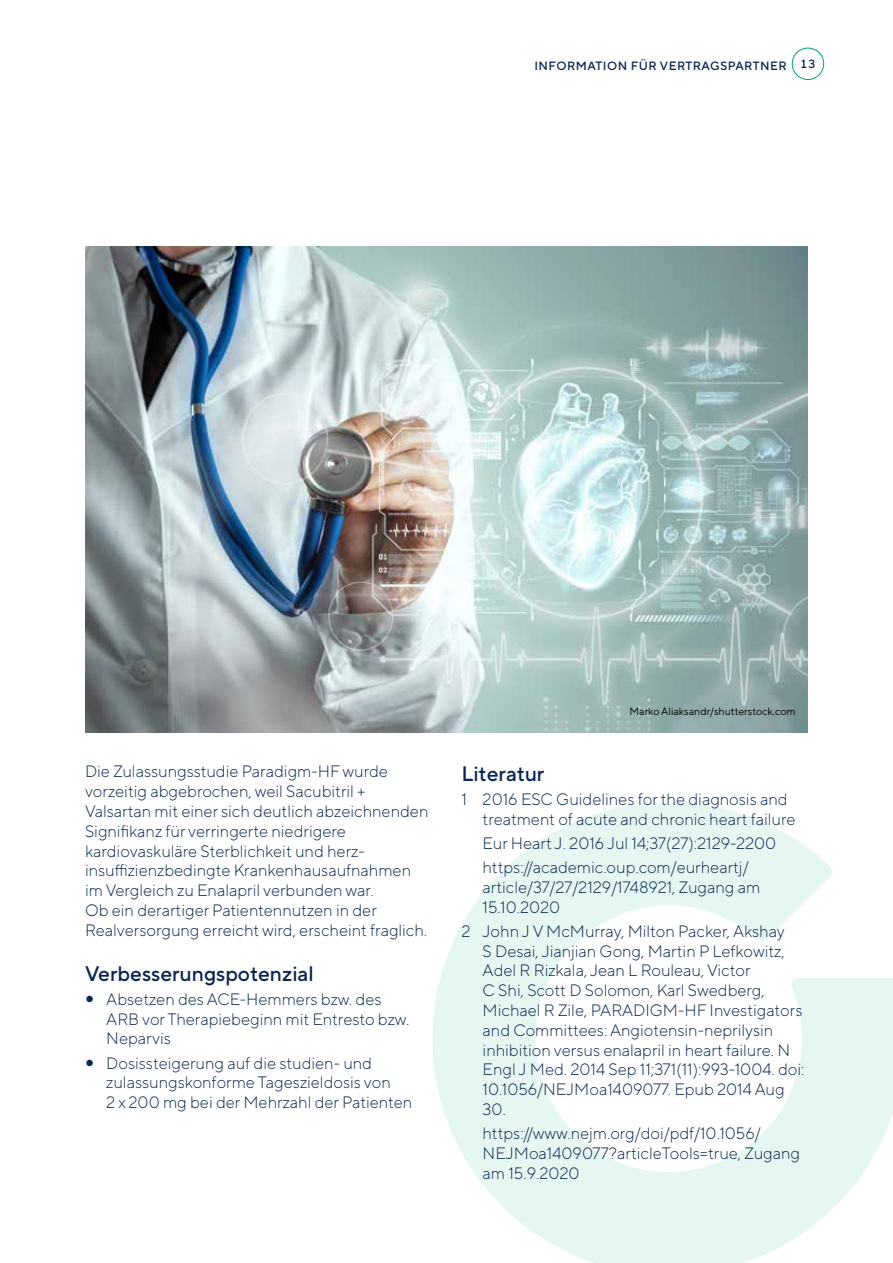
<style>
.page{position:relative;width:893px;height:1263px;background:#fff}
.page>*{position:absolute;margin:0;border:0;box-sizing:border-box;transform-origin:0 0}
.t1{font:500 21px "TT Norms Pro";color:#092552}
.t2{font:300 16.5px/19.8px "TT Norms Pro";color:#092552}
.t3{font:500 12px "TT Norms Pro";letter-spacing:.04em;color:#092552}
.t4{font:10.5px "TT Norms Pro";color:#000}
</style>
<div class="page">
<div style="left:792px;top:48px;width:32px;height:32px;border:1px solid #00a56c;border-radius:50%"></div>
<svg style="left:432px;top:802px;width:461px;height:461px"></svg>
<img style="left:85px;top:247px;width:723px;height:486px">
<p class="t3" style="left:534px;top:58px;width:283px">INFORMATION FÜR VERTRAGSPARTNER 13</p>
<p class="t2" style="left:85px;top:761px;width:345px">Die Zulassungsstudie Paradigm-HF wurde vorzeitig abgebrochen, weil Sacubitril + Valsartan mit einer sich deutlich abzeichnenden Signifikanz für verringerte niedrigere kardiovaskuläre Sterblichkeit und herz&shy;insuffizienzbedingte Krankenhausaufnahmen im Vergleich zu Enalapril verbunden war.<br>Ob ein derartiger Patientennutzen in der Realversorgung erreicht wird, erscheint fraglich.</p>
<p class="t1" style="left:85px;top:960px;width:230px">Verbesserungspotenzial</p>
<p class="t2" style="left:106px;top:988px;width:305px">Absetzen des ACE-Hemmers bzw. des<br>ARB vor Therapiebeginn mit Entresto bzw.<br>Neparvis</p>
<p class="t2" style="left:106px;top:1052px;width:307px">Dosissteigerung auf die studien- und zulassungskonforme Tageszieldosis von<br>2 x 200 mg bei der Mehrzahl der Patienten</p>
<p class="t4" style="left:629px;top:704px;width:168px">Marko Aliaksandr/shutterstock.com</p>
<p class="t1" style="left:461px;top:760px;width:85px">Literatur</p>
<p class="t2" style="left:483px;top:789px;width:314px;text-indent:-21px">1 2016 ESC Guidelines for the diagnosis and treatment of acute and chronic heart failure</p>
<p class="t2" style="left:483px;top:831px;width:295px;line-height:24px">Eur Heart J. 2016 Jul 14;37(27):2129-2200 https://academic.oup.com/eurheartj/</p>
<p class="t2" style="left:483px;top:877px;width:279px">article/37/27/2129/1748921, Zugang am<br>15.10.2020</p>
<p class="t2" style="left:483px;top:920px;width:323px;text-indent:-21px">2 John J V McMurray, Milton Packer, Akshay<br>S Desai, Jianjian Gong, Martin P Lefkowitz, Adel R Rizkala, Jean L Rouleau, Victor<br>C Shi, Scott D Solomon, Karl Swedberg, Michael R Zile, PARADIGM-HF Investigators and Committees: Angiotensin-neprilysin inhibition versus enalapril in heart failure. N Engl J Med. 2014 Sep 11;371(11):993-1004. doi:<br>10.1056/NEJMoa1409077. Epub 2014 Aug 30.</p>
<p class="t2" style="left:483px;top:1123px;width:319px">https://www.nejm.org/doi/pdf/10.1056/<br>NEJMoa1409077?articleTools=true, Zugang am 15.9.2020</p>
</div>
